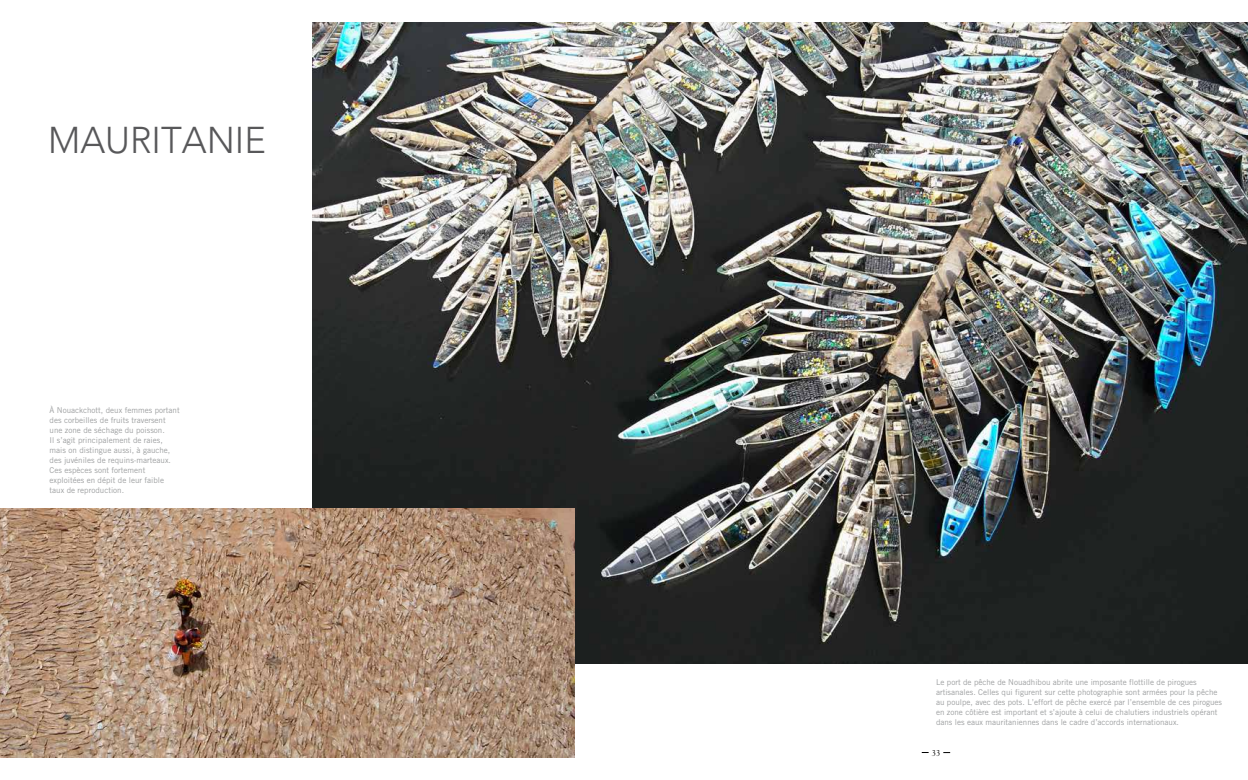
<style>
.page{position:relative;width:1248px;height:780px;background:#fff}
.page>*{position:absolute;margin:0;border:0;box-sizing:border-box;transform-origin:0 0}
.t1{font:300 37px "Avenir";color:#58585a}
.t2{font:8.5px "Goudy";color:#000}
.t3{font:8px/10px "Trade Gothic";color:#9c9e9f}
</style>
<div class="page">
<img style="left:312px;top:23px;width:935px;height:640px">
<img style="left:0;top:508px;width:574px;height:249px">
<h1 class="t1" style="left:48px;top:118px;width:219px">MAURITANIE</h1>
<p class="t3" style="left:50px;top:404px;width:131px">À Nouackchott, deux femmes portant des corbeilles de fruits traversent une zone de séchage du poisson.<br>Il s’agit principalement de raies, mais on distingue aussi, à gauche, des juvéniles de requins-marteaux.<br>Ces espèces sont fortement exploitées en dépit de leur faible taux de reproduction.</p>
<p class="t3" style="left:935px;top:676px;width:287px">Le port de pêche de Nouadhibou abrite une imposante flottille de pirogues artisanales. Celles qui figurent sur cette photographie sont armées pour la pêche au poulpe, avec des pots. L’effort de pêche exercé par l’ensemble de ces pirogues en zone côtière est important et s’ajoute à celui de chalutiers industriels opérant dans les eaux mauritaniennes dans le cadre d’accords internationaux.</p>
<p class="t2" style="left:931px;top:747px;width:10px">33</p>
</div>
